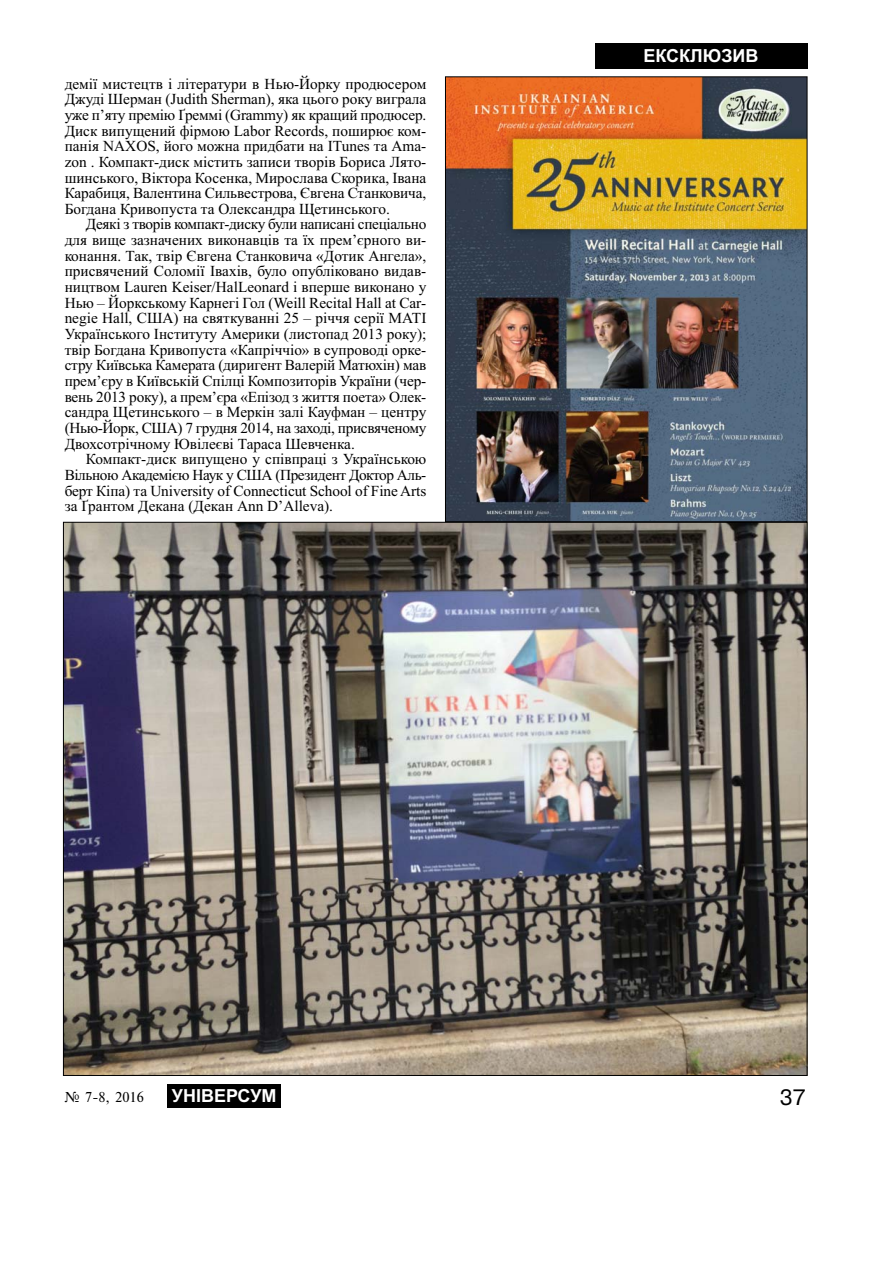
<style>
.page{position:relative;width:893px;height:1263px;background:#fff}
.page>*{position:absolute;margin:0;border:0;box-sizing:border-box;transform-origin:0 0}
.t1{font:21px "Ukr";color:#000}
.t2{font:700 18px "Arial";color:#fff}
.t3{font:15.3px/15.6px "Times New Roman";color:#000;text-align:justify}
.t4{font:15px "Times";color:#000}
</style>
<div class="page">
<div style="left:167px;top:1084px;width:114px;height:24px;background:#000"></div>
<div style="left:594px;top:43px;width:213px;height:26px;background:#000"></div>
<img style="left:65px;top:524px;width:740px;height:550px">
<img style="left:447px;top:79px;width:358px;height:441px">
<p class="t3" style="left:65px;top:77px;width:363px">демії мистецтв і літератури в Нью-Йорку продюсером Джуді Шерман (Judith Sherman), яка цього року виграла уже п’яту премію Ґреммі (Grammy) як кращий продюсер.<br>Диск випущений фірмою Labor Records, поширює ком&shy;панія NAXOS, його можна придбати на ITunes та Ama&shy;zon . Компакт-диск містить записи творів Бориса Лято&shy;шинського, Віктора Косенка, Мирослава Скорика, Івана Карабиця, Валентина Сильвестрова, Євгена Станковича, Богдана Кривопуста та Олександра Щетинського.</p>
<p class="t3" style="left:65px;top:218px;width:363px;text-indent:21px">Деякі з творів компакт-диску були написані спеціально для вище зазначених виконавців та їх прем’єрного ви&shy;конання. Так, твір Євгена Станковича «Дотик Ангела», присвячений Соломії Івахів, було опубліковано видав&shy;ництвом Lauren Keiser/HalLeonard і вперше виконано у Нью – Йоркському Карнегі Гол (Weill Recital Hall at Car&shy;negie Hall, США) на святкуванні 25 – річчя серії МАТІ Українського Інституту Америки (листопад 2013 року); твір Богдана Кривопуста «Капріччіо» в супроводі орке&shy;стру Київська Камерата (диригент Валерій Матюхін) мав прем’єру в Київській Спілці Композиторів України (чер&shy;вень 2013 року), а прем’єра «Епізод з життя поета» Олек&shy;сандра Щетинського – в Меркін залі Кауфман – центру (Нью-Йорк, США) 7 грудня 2014, на заході, присвяченому Двохсотрічному Ювілеєві Тараса Шевченка.</p>
<p class="t3" style="left:65px;top:453px;width:363px;text-indent:21px">Компакт-диск випущено у співпраці з Українською Вільною Академією Наук у США (Президент Доктор Аль&shy;берт Кіпа) та University of Connecticut School of Fine Arts за Ґрантом Декана (Декан Ann D’Alleva).</p>
<p class="t2" style="left:643px;top:46px;width:117px">ЕКСКЛЮЗИВ</p>
<p class="t4" style="left:64px;top:1088px;width:81px">‹ 7-8, 2016</p>
<p class="t2" style="left:172px;top:1086px;width:106px">УНІВЕРСУМ</p>
<h1 class="t1" style="left:780px;top:1086px;width:27px">37</h1>
</div>
